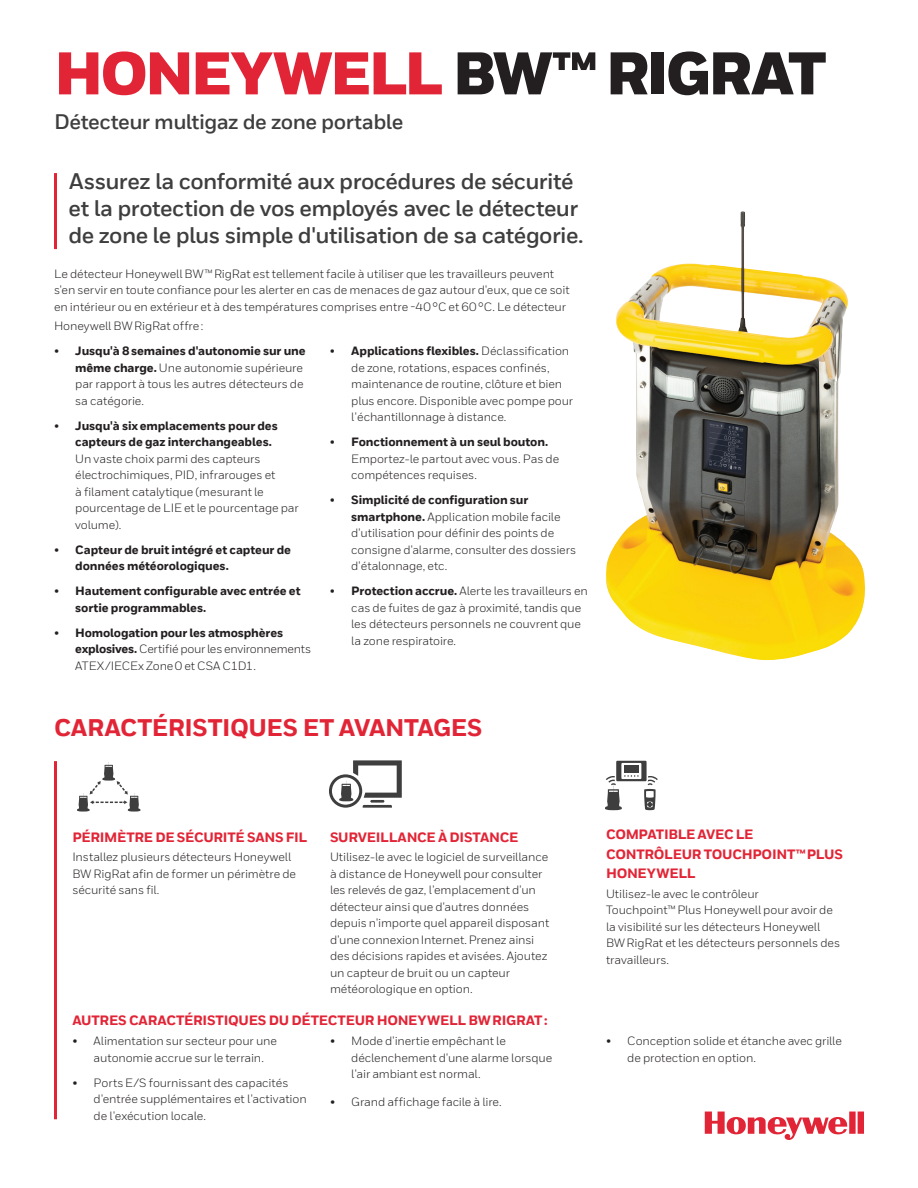
<style>
.page{position:relative;width:918px;height:1188px;background:#fff}
.page>*{position:absolute;margin:0;border:0;box-sizing:border-box;transform-origin:0 0}
._01_Cover__Heading_A{font:900 60px "Honeywell Sans";letter-spacing:-.05em;color:#e22536}
._07_Inside__Intro_He{font:800 24px "Honeywell Sans TT";letter-spacing:-.02em;color:#e22536}
._08_Inside__Intro_Te{font:700 22.5px/27px "Honeywell Sans TT";letter-spacing:-.025em;color:#3e3e3f}
._02_Cover__Subtitle{font:700 21px "Honeywell Sans TT";letter-spacing:-.025em;color:#3e3e3f}
._09_Inside__Body_Hea{font:800 13.5px/19.5px "Honeywell Sans TT";letter-spacing:-.02em;color:#e22536}
._10_Inside__Body_Tex{font:12px/16.5px "Honeywell Sans TT";letter-spacing:-.01em;color:#231f20}
._09_Inside__Body_Hea-2{font:12px/16.5px "Honeywell Sans TT";letter-spacing:-.01em;color:#231f20}
._10_Inside__Body_Tex-2{font:800 12px/16.5px "Honeywell Sans TT";letter-spacing:-.01em;color:#231f20}
.s1{color:#231f20}
.s2{font-weight:800}
.s3{font-weight:400}
</style>
<div class="page">
<svg style="left:705px;top:1112px;width:159px;height:28px"></svg>
<hr style="left:54px;top:761px;width:3px;height:358px;background:#e22536">
<img style="left:606px;top:211px;width:259px;height:449px">
<hr style="left:54px;top:173px;width:3px;height:76px;background:#e22536">
<svg style="left:77px;top:762px;width:64px;height:50px"></svg>
<div style="left:616px;top:761px;width:31px;height:20px;background:#3e3e3f"></div>
<div style="left:621px;top:763px;width:20px;height:16px;background:#fff"></div>
<div style="left:624px;top:765px;width:15px;height:8px;background:#3e3e3f"></div>
<svg style="left:605px;top:775px;width:53px;height:35px"></svg>
<svg style="left:329px;top:760px;width:73px;height:48px"></svg>
<p class="_01_Cover__Heading_A" style="left:54px;top:36px;width:774px">HONEYWELL <span class="s1">BW™ RIGRAT</span></p>
<p class="_02_Cover__Subtitle" style="left:54px;top:109px;width:351px">Détecteur multigaz de zone portable</p>
<p class="_08_Inside__Intro_Te" style="left:69px;top:168px;width:517px">Assurez la conformité aux procédures de sécurité et la protection de vos employés avec le détecteur de zone le plus simple d'utilisation de sa catégorie.</p>
<p class="_10_Inside__Body_Tex" style="left:54px;top:265px;width:517px">Le détecteur Honeywell BW™ RigRat est tellement facile à utiliser que les travailleurs peuvent s'en servir en toute confiance pour les alerter en cas de menaces de gaz autour d'eux, que ce soit en intérieur ou en extérieur et à des températures comprises entre -40 °C et 60 °C. Le détecteur</p>
<p class="_10_Inside__Body_Tex" style="left:54px;top:318px;width:151px">Honeywell BW RigRat offre :</p>
<p class="_10_Inside__Body_Tex" style="left:75px;top:343px;width:232px;text-indent:-21px">• <span class="s2">Jusqu'à 8 semaines d'autonomie sur une même charge.</span> Une autonomie supérieure par rapport à tous les autres détecteurs de sa catégorie.</p>
<p class="_10_Inside__Body_Tex" style="left:75px;top:417px;width:225px;text-indent:-21px">• <span class="s2">Jusqu'à six emplacements pour des capteurs de gaz interchangeables.<br></span>Un vaste choix parmi des capteurs électrochimiques, PID, infrarouges et<br>à filament catalytique (mesurant le pourcentage de LIE et le pourcentage par volume).</p>
<p class="_10_Inside__Body_Tex-2" style="left:75px;top:542px;width:217px;text-indent:-21px"><span class="s3">•</span> Capteur de bruit intégré et capteur de données météorologiques.</p>
<p class="_10_Inside__Body_Tex-2" style="left:75px;top:583px;width:227px;text-indent:-21px"><span class="s3">•</span> Hautement configurable avec entrée et sortie programmables.</p>
<p class="_10_Inside__Body_Tex" style="left:75px;top:624px;width:237px;text-indent:-21px">• <span class="s2">Homologation pour les atmosphères explosives.</span> Certifié pour les environnements<br>ATEX/IECEx Zone 0 et CSA C1D1.</p>
<p class="_10_Inside__Body_Tex" style="left:351px;top:343px;width:223px;text-indent:-21px">• <span class="s2">Applications flexibles.</span> Déclassification de zone, rotations, espaces confinés, maintenance de routine, clôture et bien plus encore. Disponible avec pompe pour l'échantillonnage à distance.</p>
<p class="_10_Inside__Body_Tex" style="left:351px;top:434px;width:209px;text-indent:-21px">• <span class="s2">Fonctionnement à un seul bouton.<br></span>Emportez-le partout avec vous. Pas de compétences requises.</p>
<p class="_10_Inside__Body_Tex" style="left:351px;top:492px;width:226px;text-indent:-21px">• <span class="s2">Simplicité de configuration sur smartphone.</span> Application mobile facile d'utilisation pour définir des points de consigne d'alarme, consulter des dossiers d'étalonnage, etc.</p>
<p class="_10_Inside__Body_Tex" style="left:351px;top:583px;width:238px;text-indent:-21px">• <span class="s2">Protection accrue.</span> Alerte les travailleurs en cas de fuites de gaz à proximité, tandis que les détecteurs personnels ne couvrent que la zone respiratoire.</p>
<p class="_07_Inside__Intro_He" style="left:54px;top:713px;width:430px">CARACTÉRISTIQUES ET AVANTAGES</p>
<p class="_09_Inside__Body_Hea" style="left:72px;top:828px;width:236px">PÉRIMÈTRE DE SÉCURITÉ SANS FIL</p>
<p class="_09_Inside__Body_Hea-2" style="left:72px;top:849px;width:225px">Installez plusieurs détecteurs Honeywell<br>BW RigRat afin de former un périmètre de sécurité sans fil.</p>
<p class="_09_Inside__Body_Hea" style="left:330px;top:828px;width:190px">SURVEILLANCE À DISTANCE</p>
<p class="_10_Inside__Body_Tex" style="left:330px;top:849px;width:221px">Utilisez-le avec le logiciel de surveillance à distance de Honeywell pour consulter les relevés de gaz, l'emplacement d'un détecteur ainsi que d'autres données depuis n'importe quel appareil disposant d'une connexion Internet. Prenez ainsi des décisions rapides et avisées. Ajoutez un capteur de bruit ou un capteur météorologique en option.</p>
<p class="_09_Inside__Body_Hea" style="left:72px;top:1011px;width:477px">AUTRES CARACTÉRISTIQUES DU DÉTECTEUR HONEYWELL BW RIGRAT :</p>
<p class="_09_Inside__Body_Hea-2" style="left:94px;top:1033px;width:185px;text-indent:-21px">• Alimentation sur secteur pour une autonomie accrue sur le terrain.</p>
<p class="_09_Inside__Body_Hea-2" style="left:94px;top:1074px;width:215px;text-indent:-21px">• Ports E/S fournissant des capacités d'entrée supplémentaires et l'activation de l'exécution locale.</p>
<p class="_09_Inside__Body_Hea-2" style="left:351px;top:1033px;width:202px;text-indent:-21px">• Mode d'inertie empêchant le déclenchement d'une alarme lorsque l'air ambiant est normal.</p>
<p class="_09_Inside__Body_Hea-2" style="left:330px;top:1094px;width:173px">• Grand affichage facile à lire.</p>
<p class="_09_Inside__Body_Hea" style="left:606px;top:825px;width:239px">COMPATIBLE AVEC LE<br>CONTRÔLEUR TOUCHPOINT™ PLUS<br>HONEYWELL</p>
<p class="_10_Inside__Body_Tex" style="left:606px;top:886px;width:236px">Utilisez-le avec le contrôleur<br>Touchpoint™ Plus Honeywell pour avoir de la visibilité sur les détecteurs Honeywell BW RigRat et les détecteurs personnels des travailleurs.</p>
<p class="_09_Inside__Body_Hea-2" style="left:627px;top:1033px;width:216px;text-indent:-21px">• Conception solide et étanche avec grille de protection en option.</p>
</div>
